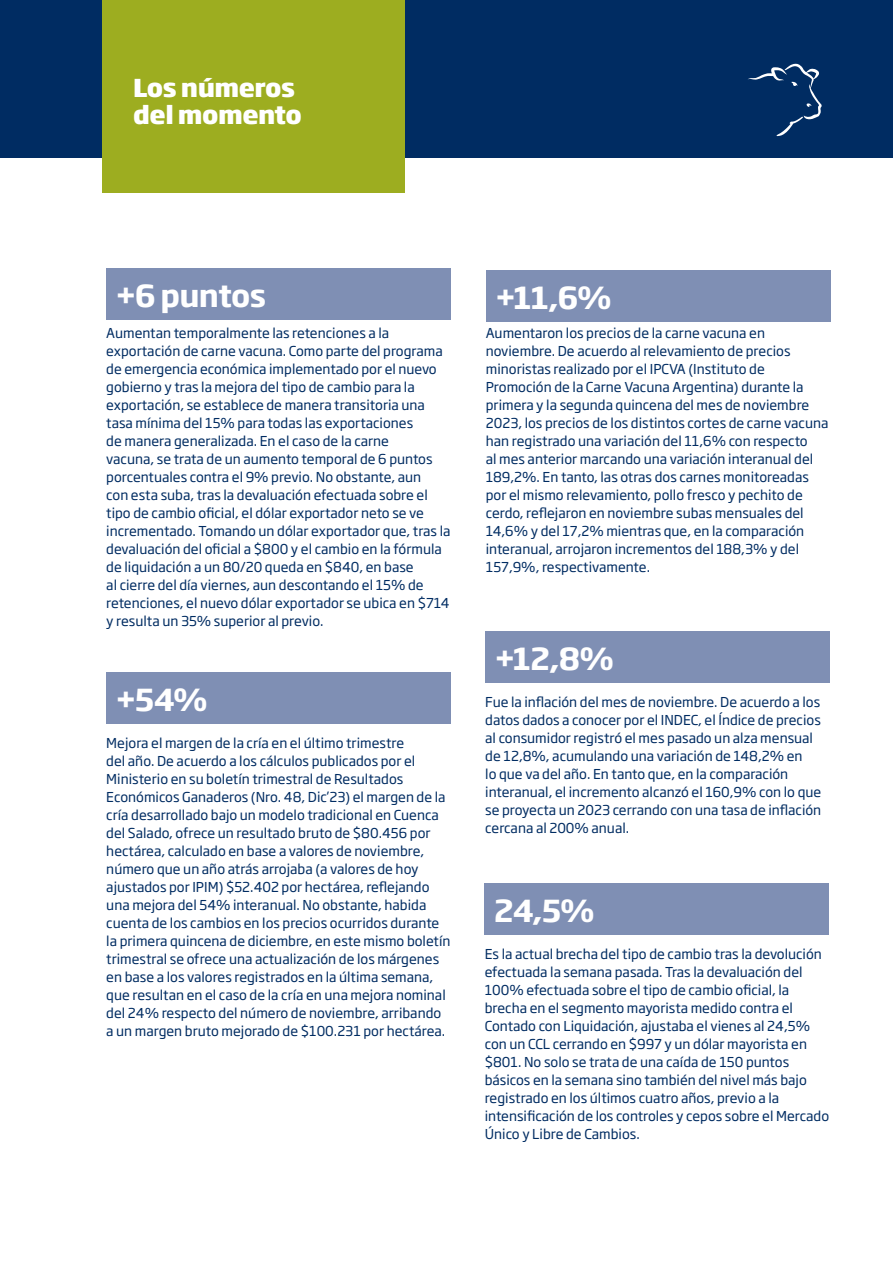
<style>
.page{position:relative;width:893px;height:1263px;background:#fff}
.page>*{position:absolute;margin:0;border:0;box-sizing:border-box;transform-origin:0 0}
.t1{font:700 30px "Soho Gothic Pro";letter-spacing:-.025em;color:#fff}
.t2{font:800 24.45px/27.2px "Soho Gothic Pro";letter-spacing:-.02em;color:#fff}
.t3{font:13.5px/18px "Soho Gothic Pro";color:#002c62}
</style>
<div class="page">
<div style="left:0;top:0;width:893px;height:157px;background:#002c62"></div>
<svg style="left:748px;top:64px;width:74px;height:73px"></svg>
<div style="left:102px;top:0;width:303px;height:193px;background:#9dad20"></div>
<div style="left:106px;top:269px;width:345px;height:51px;background:#7f8fb4"></div>
<div style="left:106px;top:673px;width:345px;height:51px;background:#7f8fb4"></div>
<div style="left:486px;top:270px;width:344px;height:52px;background:#7f8fb4"></div>
<div style="left:485px;top:631px;width:345px;height:52px;background:#7f8fb4"></div>
<div style="left:485px;top:883px;width:344px;height:51px;background:#7f8fb4"></div>
<p class="t2" style="left:133px;top:73px;width:170px">Los números del momento</p>
<p class="t1" style="left:116px;top:272px;width:152px">+6 puntos</p>
<p class="t3" style="left:106px;top:324px;width:346px">Aumentan temporalmente las retenciones a la exportación de carne vacuna. Como parte del programa de emergencia económica implementado por el nuevo gobierno y tras la mejora del tipo de cambio para la exportación, se establece de manera transitoria una tasa mínima del 15% para todas las exportaciones<br>de manera generalizada. En el caso de la carne<br>vacuna, se trata de un aumento temporal de 6 puntos porcentuales contra el 9% previo. No obstante, aun<br>con esta suba, tras la devaluación efectuada sobre el tipo de cambio oficial, el dólar exportador neto se ve incrementado. Tomando un dólar exportador que, tras la devaluación del oficial a $800 y el cambio en la fórmula de liquidación a un 80/20 queda en $840, en base<br>al cierre del día viernes, aun descontando el 15% de retenciones, el nuevo dólar exportador se ubica en $714 y resulta un 35% superior al previo.</p>
<p class="t1" style="left:116px;top:676px;width:93px">+54%</p>
<p class="t3" style="left:106px;top:733px;width:346px">Mejora el margen de la cría en el último trimestre<br>del año. De acuerdo a los cálculos publicados por el Ministerio en su boletín trimestral de Resultados Económicos Ganaderos (Nro. 48, Dic’23) el margen de la cría desarrollado bajo un modelo tradicional en Cuenca del Salado, ofrece un resultado bruto de $80.456 por hectárea, calculado en base a valores de noviembre, número que un año atrás arrojaba (a valores de hoy ajustados por IPIM) $52.402 por hectárea, reflejando una mejora del 54% interanual. No obstante, habida cuenta de los cambios en los precios ocurridos durante la primera quincena de diciembre, en este mismo boletín trimestral se ofrece una actualización de los márgenes en base a los valores registrados en la última semana, que resultan en el caso de la cría en una mejora nominal del 24% respecto del número de noviembre, arribando a un margen bruto mejorado de $100.231 por hectárea.</p>
<p class="t1" style="left:495px;top:274px;width:118px">+11,6%</p>
<p class="t3" style="left:486px;top:324px;width:344px">Aumentaron los precios de la carne vacuna en noviembre. De acuerdo al relevamiento de precios minoristas realizado por el IPCVA (Instituto de Promoción de la Carne Vacuna Argentina) durante la primera y la segunda quincena del mes de noviembre 2023, los precios de los distintos cortes de carne vacuna han registrado una variación del 11,6% con respecto<br>al mes anterior marcando una variación interanual del 189,2%. En tanto, las otras dos carnes monitoreadas por el mismo relevamiento, pollo fresco y pechito de cerdo, reflejaron en noviembre subas mensuales del 14,6% y del 17,2% mientras que, en la comparación interanual, arrojaron incrementos del 188,3% y del 157,9%, respectivamente.</p>
<p class="t1" style="left:495px;top:635px;width:121px">+12,8%</p>
<p class="t3" style="left:485px;top:692px;width:338px">Fue la inflación del mes de noviembre. De acuerdo a los datos dados a conocer por el INDEC, el Índice de precios al consumidor registró el mes pasado un alza mensual de 12,8%, acumulando una variación de 148,2% en<br>lo que va del año. En tanto que, en la comparación interanual, el incremento alcanzó el 160,9% con lo que se proyecta un 2023 cerrando con una tasa de inflación cercana al 200% anual.</p>
<p class="t1" style="left:494px;top:887px;width:102px">24,5%</p>
<p class="t3" style="left:485px;top:944px;width:346px">Es la actual brecha del tipo de cambio tras la devolución efectuada la semana pasada. Tras la devaluación del 100% efectuada sobre el tipo de cambio oficial, la brecha en el segmento mayorista medido contra el Contado con Liquidación, ajustaba el vienes al 24,5% con un CCL cerrando en $997 y un dólar mayorista en $801. No solo se trata de una caída de 150 puntos básicos en la semana sino también del nivel más bajo registrado en los últimos cuatro años, previo a la intensificación de los controles y cepos sobre el Mercado Único y Libre de Cambios.</p>
</div>
